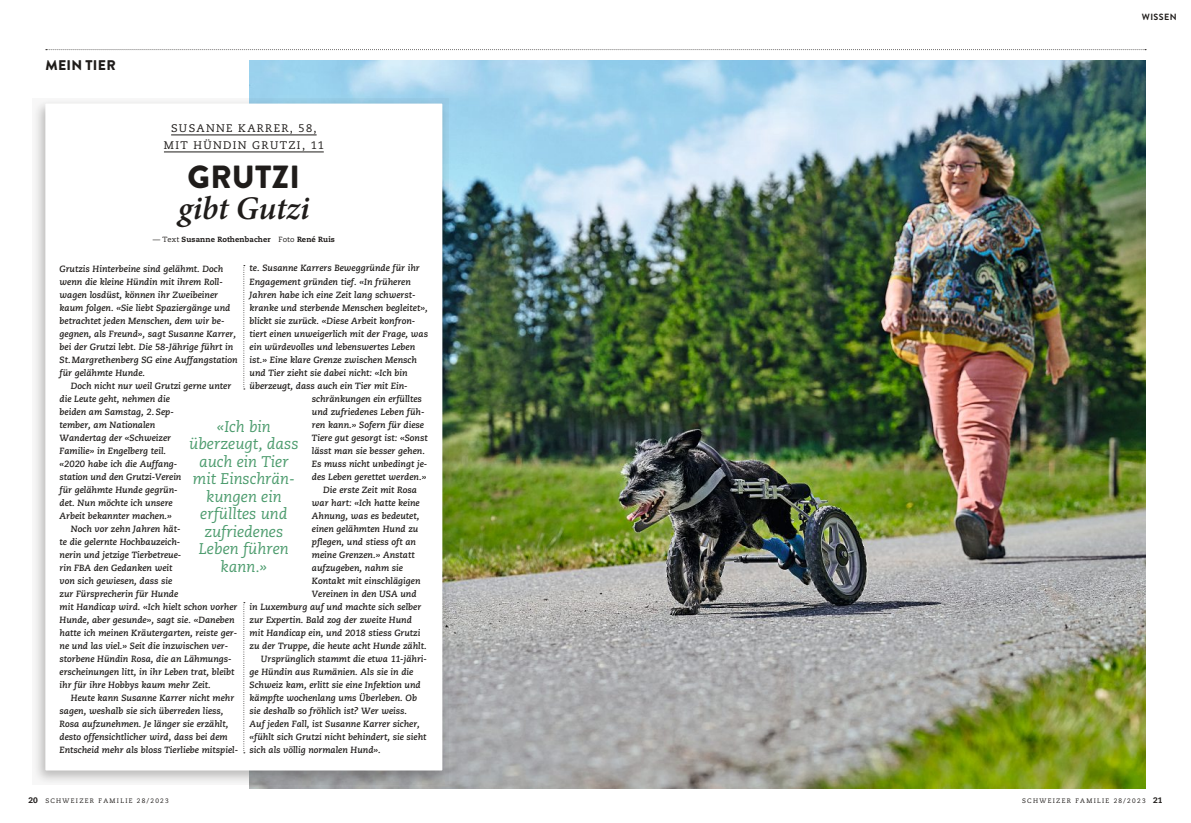
<style>
.page{position:relative;width:1191px;height:823px;background:#fff}
.page>*{position:absolute;margin:0;border:0;box-sizing:border-box;transform-origin:0 0}
.t1{font:33px "Minion Pro Semibold It OV BJHGZD";letter-spacing:-.01em;color:#1f1c1a}
.t2{font:32px "Brandon Grotesque Black OV BJHGZC";letter-spacing:.005em;color:#1f1c1a}
.t3{font:15.5px/17.5px "Caecilia Italic OV BJHGZG";color:#4d9c6e;text-align:center}
.t4{font:14px "Brandon Grotesque Black OV BJHGZC";letter-spacing:.02em;color:#1f1c1a}
.t5{font:11px/17px "Caecilia Roman OV BJHGZE";letter-spacing:.125em;color:#1f1c1a;text-align:center}
.t6{font:9px/13px "Caecilia Bold Italic OV BJHGZB";color:#1f1c1a}
.t7{font:9px "Brandon Grotesque Bold OV BJHGZH";letter-spacing:.04em;color:#1f1c1a}
.t8{font:7.5px "Caecilia Heavy OV BJHGZF";letter-spacing:.015em;color:#1f1c1a}
.t9{font:6.5px "Caecilia Roman OV BJHGZE";letter-spacing:.2em;color:#1f1c1a}
.s1{font-family:"Caecilia Roman OV BJHGZE"}
.s2{font-family:"Caecilia Heavy OV BJHGZF";font-size:8px}
</style>
<div class="page">
<img style="left:249px;top:60px;width:896px;height:728px">
<svg style="left:46px;top:49px;width:1100px;height:1px"></svg>
<div style="left:33px;top:99px;width:416px;height:685px;background:#1f1c1a;opacity:.3"></div>
<div style="left:45px;top:103px;width:397px;height:667px;background:#fff"></div>
<svg style="left:243px;top:265px;width:2px;height:124px"></svg>
<svg style="left:243px;top:602px;width:2px;height:151px"></svg>
<hr style="left:171px;top:135px;width:146px;height:1px;background:#1f1c1a">
<hr style="left:164px;top:152px;width:160px;height:1px;background:#1f1c1a">
<h3 class="t4" style="left:45px;top:57px;width:72px">MEIN TIER</h3>
<p class="t5" style="left:164px;top:119px;width:161px">SUSANNE KARRER, 58,<br>MIT HÜNDIN GRUTZI, 11</p>
<h2 class="t2" style="left:187px;top:158px;width:114px">GRUTZI</h2>
<h1 class="t1" style="left:178px;top:195px;width:133px">gibt Gutzi</h1>
<p class="t8" style="left:153px;top:234px;width:184px"><span class="s1">— Text</span> Susanne Rothenbacher <span class="s1">Foto</span> René Ruis</p>
<p class="t6" style="left:249px;top:262px;width:172px">te. Susanne Karrers Beweggründe für ihr</p>
<p class="t6" style="left:249px;top:275px;width:163px">Engagement gründen tief. «In früheren</p>
<p class="t6" style="left:249px;top:288px;width:167px">Jahren habe ich eine Zeit lang schwerst-</p>
<p class="t6" style="left:249px;top:301px;width:180px">kranke und sterbende Menschen begleitet»,</p>
<p class="t6" style="left:249px;top:314px;width:167px">blickt sie zurück. «Diese Arbeit konfron-</p>
<p class="t6" style="left:249px;top:327px;width:180px">tiert einen unweigerlich mit der Frage, was</p>
<p class="t6" style="left:249px;top:340px;width:167px">ein würdevolles und lebenswertes Leben</p>
<p class="t6" style="left:249px;top:353px;width:169px">ist.» Eine klare Grenze zwischen Mensch</p>
<p class="t6" style="left:249px;top:366px;width:160px">und Tier zieht sie dabei nicht: «Ich bin</p>
<p class="t6" style="left:249px;top:379px;width:160px">überzeugt, dass auch ein Tier mit Ein-</p>
<p class="t6" style="left:312px;top:392px;width:111px">schränkungen ein erfülltes</p>
<p class="t6" style="left:312px;top:405px;width:114px">und zufriedenes Leben füh-</p>
<p class="t6" style="left:312px;top:418px;width:114px">ren kann.» Sofern für diese</p>
<p class="t6" style="left:312px;top:431px;width:117px">Tiere gut gesorgt ist: «Sonst</p>
<p class="t6" style="left:312px;top:444px;width:115px">lässt man sie besser gehen.</p>
<p class="t6" style="left:312px;top:457px;width:117px">Es muss nicht unbedingt je-</p>
<p class="t6" style="left:312px;top:470px;width:116px">des Leben gerettet werden.»</p>
<p class="t6" style="left:323px;top:483px;width:95px">Die erste Zeit mit Rosa</p>
<p class="t6" style="left:312px;top:496px;width:109px">war hart: «Ich hatte keine</p>
<p class="t6" style="left:312px;top:508px;width:109px">Ahnung, was es bedeutet,</p>
<p class="t6" style="left:312px;top:521px;width:108px">einen gelähmten Hund zu</p>
<p class="t6" style="left:312px;top:534px;width:106px">pflegen, und stiess oft an</p>
<p class="t6" style="left:312px;top:547px;width:104px">meine Grenzen.» Anstatt</p>
<p class="t6" style="left:312px;top:560px;width:93px">aufzugeben, nahm sie</p>
<p class="t6" style="left:312px;top:573px;width:110px">Kontakt mit einschlägigen</p>
<p class="t6" style="left:312px;top:586px;width:106px">Vereinen in den USA und</p>
<p class="t6" style="left:249px;top:599px;width:173px">in Luxemburg auf und machte sich selber</p>
<p class="t6" style="left:249px;top:612px;width:164px">zur Expertin. Bald zog der zweite Hund</p>
<p class="t6" style="left:249px;top:625px;width:172px">mit Handicap ein, und 2018 stiess Grutzi</p>
<p class="t6" style="left:249px;top:638px;width:179px">zu der Truppe, die heute acht Hunde zählt.</p>
<p class="t6" style="left:261px;top:651px;width:168px">Ursprünglich stammt die etwa 11-jähri-</p>
<p class="t6" style="left:249px;top:664px;width:165px">ge Hündin aus Rumänien. Als sie in die</p>
<p class="t6" style="left:249px;top:677px;width:173px">Schweiz kam, erlitt sie eine Infektion und</p>
<p class="t6" style="left:249px;top:690px;width:169px">kämpfte wochenlang ums Überleben. Ob</p>
<p class="t6" style="left:249px;top:703px;width:159px">sie deshalb so fröhlich ist? Wer weiss.</p>
<p class="t6" style="left:249px;top:716px;width:172px">Auf jeden Fall, ist Susanne Karrer sicher,</p>
<p class="t6" style="left:249px;top:729px;width:178px">«fühlt sich Grutzi nicht behindert, sie sieht</p>
<p class="t6" style="left:249px;top:742px;width:133px">sich als völlig normalen Hund».</p>
<p class="t6" style="left:60px;top:262px;width:180px">Grutzis Hinterbeine sind gelähmt. Doch wenn die kleine Hündin mit ihrem Roll&shy;wagen losdüst, können ihr Zweibeiner kaum folgen. «Sie liebt Spaziergänge und betrachtet jeden Menschen, dem wir be&shy;gegnen, als Freund», sagt Susanne Karrer, bei der Grutzi lebt. Die 58-Jährige führt in St.Margrethenberg SG eine Auffangstation für gelähmte Hunde.</p>
<p class="t6" style="left:71px;top:379px;width:162px">Doch nicht nur weil Grutzi gerne unter</p>
<p class="t6" style="left:60px;top:392px;width:112px">die Leute geht, nehmen die</p>
<p class="t6" style="left:60px;top:405px;width:116px">beiden am Samstag, 2. Sep-</p>
<p class="t6" style="left:60px;top:418px;width:97px">tember, am Nationalen</p>
<p class="t6" style="left:60px;top:431px;width:113px">Wandertag der «Schweizer</p>
<p class="t6" style="left:60px;top:444px;width:108px">Familie» in Engelberg teil.</p>
<p class="t6" style="left:60px;top:457px;width:119px">«2020 habe ich die Auffang-</p>
<p class="t6" style="left:60px;top:470px;width:123px">station und den Grutzi-Verein</p>
<p class="t6" style="left:60px;top:483px;width:120px">für gelähmte Hunde gegrün-</p>
<p class="t6" style="left:60px;top:496px;width:115px">det. Nun möchte ich unsere</p>
<p class="t6" style="left:60px;top:509px;width:114px">Arbeit bekannter machen.»</p>
<p class="t6" style="left:71px;top:522px;width:111px">Noch vor zehn Jahren hät-</p>
<p class="t6" style="left:60px;top:535px;width:122px">te die gelernte Hochbauzeich-</p>
<p class="t6" style="left:60px;top:548px;width:123px">nerin und jetzige Tierbetreue-</p>
<p class="t6" style="left:60px;top:561px;width:114px">rin FBA den Gedanken weit</p>
<p class="t6" style="left:60px;top:574px;width:114px">von sich gewiesen, dass sie</p>
<p class="t6" style="left:60px;top:587px;width:120px">zur Fürsprecherin für Hunde</p>
<p class="t6" style="left:60px;top:600px;width:179px">mit Handicap wird. «Ich hielt schon vorher</p>
<p class="t6" style="left:60px;top:613px;width:176px">Hunde, aber gesunde», sagt sie. «Daneben</p>
<p class="t6" style="left:60px;top:626px;width:179px">hatte ich meinen Kräutergarten, reiste ger-</p>
<p class="t6" style="left:60px;top:639px;width:170px">ne und las viel.» Seit die inzwischen ver-</p>
<p class="t6" style="left:60px;top:652px;width:174px">storbene Hündin Rosa, die an Lähmungs-</p>
<p class="t6" style="left:60px;top:665px;width:176px">erscheinungen litt, in ihr Leben trat, bleibt</p>
<p class="t6" style="left:60px;top:678px;width:153px">ihr für ihre Hobbys kaum mehr Zeit.</p>
<p class="t6" style="left:71px;top:691px;width:165px">Heute kann Susanne Karrer nicht mehr</p>
<p class="t6" style="left:60px;top:704px;width:165px">sagen, weshalb sie sich überreden liess,</p>
<p class="t6" style="left:60px;top:717px;width:170px">Rosa aufzunehmen. Je länger sie erzählt,</p>
<p class="t6" style="left:60px;top:730px;width:170px">desto offensichtlicher wird, dass bei dem</p>
<p class="t6" style="left:60px;top:743px;width:180px">Entscheid mehr als bloss Tierliebe mitspiel-</p>
<h3 class="t3" style="left:189px;top:417px;width:111px">«Ich bin überzeugt, dass auch ein Tier mit Einschrän&shy;kungen ein erfülltes und zufriedenes<br>Leben führen kann.»</h3>
<p class="t7" style="left:1142px;top:12px;width:36px">WISSEN</p>
<p class="t9" style="left:28px;top:796px;width:142px"><span class="s2">20</span> SCHWEIZER FAMILIE 28/2023</p>
<p class="t9" style="left:1022px;top:796px;width:142px">SCHWEIZER FAMILIE 28/2023 <span class="s2">21</span></p>
</div>
